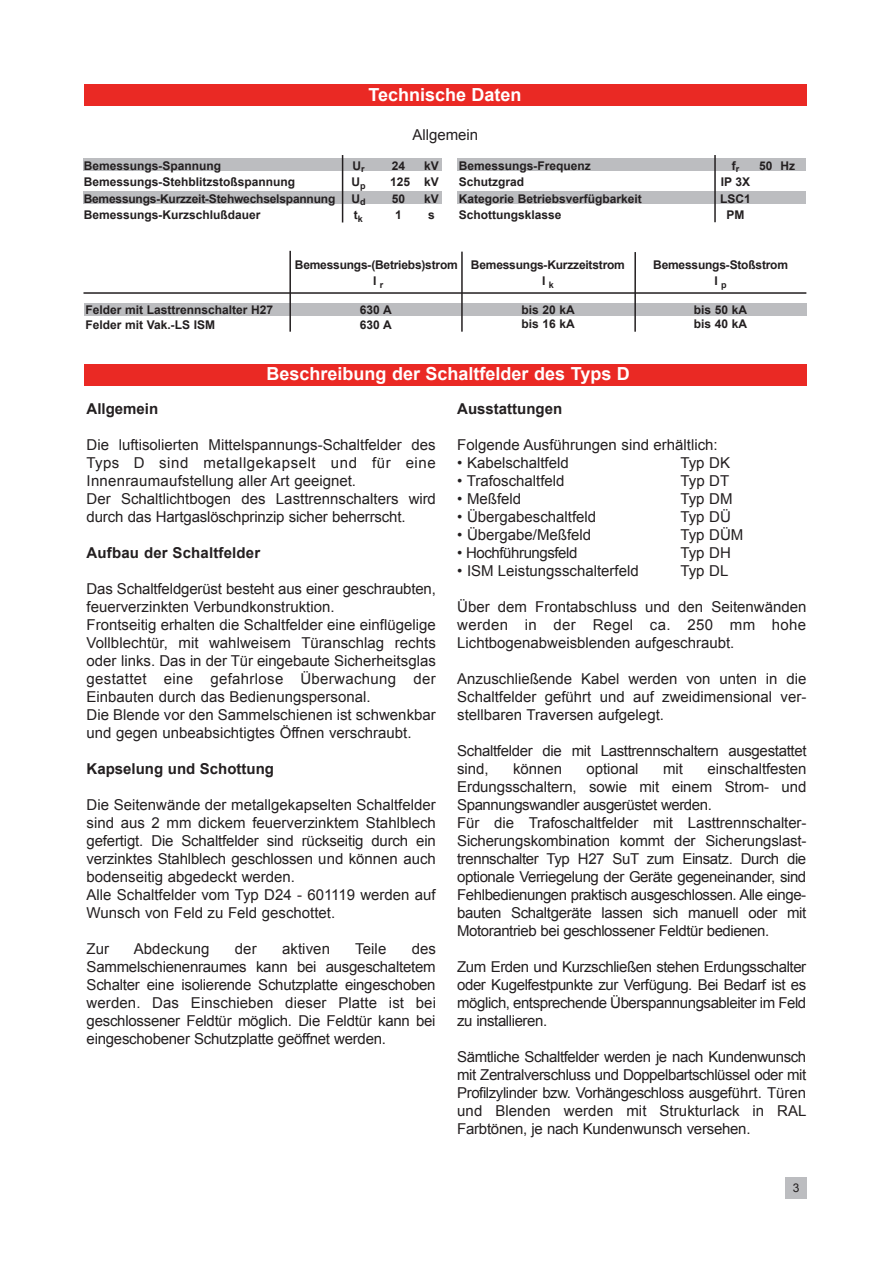
<style>
.page{position:relative;width:893px;height:1263px;background:#fff}
.page>*{position:absolute;margin:0;border:0;box-sizing:border-box;transform-origin:0 0}
.t1{font:700 18px "Arial";color:#fff}
.t2{font:15px/18px "Arial";color:#231f20;text-align:justify}
.t3{font:15px/18px "Arial";letter-spacing:-.03em;color:#231f20}
.t4{font:700 15px "Arial";color:#231f20}
.t5{font:15px/18px "Arial";letter-spacing:-.02em;color:#231f20}
.t6{font:700 12px/16.5px "Arial";color:#231f20}
.t7{font:12px "Arial";color:#231f20}
</style>
<div class="page">
<div style="left:785px;top:1177px;width:21px;height:21px;background:#bcbdc0"></div>
<div style="left:84px;top:364px;width:722px;height:22px;background:#ea2924"></div>
<div style="left:84px;top:84px;width:722px;height:22px;background:#ea2924"></div>
<div style="left:83px;top:158px;width:723px;height:13px;background:#bcbdc0"></div>
<div style="left:83px;top:191px;width:723px;height:13px;background:#bcbdc0"></div>
<hr style="left:342px;top:155px;width:1px;height:67px;background:#231f20">
<hr style="left:714px;top:155px;width:2px;height:67px;background:#231f20">
<div style="left:442px;top:151px;width:15px;height:75px;background:#fff"></div>
<div style="left:84px;top:303px;width:722px;height:13px;background:#bcbdc0"></div>
<hr style="left:289px;top:251px;width:2px;height:81px;background:#231f20">
<hr style="left:83px;top:292px;width:723px;height:2px;background:#231f20">
<hr style="left:461px;top:252px;width:2px;height:80px;background:#231f20">
<hr style="left:634px;top:252px;width:2px;height:80px;background:#231f20">
<p class="t1" style="left:368px;top:84px;width:155px">Technische Daten</p>
<p class="t2" style="left:412px;top:125px;width:67px">Allgemein</p>
<p class="t6" style="left:84px;top:157px;width:253px">Bemessungs-Spannung Bemessungs-Stehblitzstoßspannung Bemessungs-Kurzzeit-Stehwechselspannung Bemessungs-Kurzschlußdauer</p>
<p class="t6" style="left:351px;top:157px;width:16px;text-align:justify">U<sub>r </sub>U<sub>p </sub>U<sub>d </sub>t<sub>k</sub></p>
<p class="t6" style="left:424px;top:157px;width:16px;text-align:center">kV kV kV s</p>
<p class="t6" style="left:459px;top:157px;width:185px">Bemessungs-Frequenz<br>Schutzgrad<br>Kategorie Betriebsverfügbarkeit<br>Schottungsklasse</p>
<p class="t6" style="left:720px;top:157px;width:32px;text-align:center">f<sub>r<br></sub>IP 3X<br>LSC1<br>PM</p>
<p class="t6" style="left:759px;top:157px;width:15px">50</p>
<p class="t6" style="left:392px;top:157px;width:15px">24</p>
<p class="t6" style="left:780px;top:157px;width:16px">Hz</p>
<p class="t6" style="left:390px;top:174px;width:22px">125<br>50<br>1</p>
<p class="t6" style="left:295px;top:256px;width:164px;text-align:center">Bemessungs-(Betriebs)strom<br>I <sub>r</sub></p>
<p class="t6" style="left:471px;top:256px;width:155px;text-align:center">Bemessungs-Kurzzeitstrom<br>I <sub>k</sub></p>
<p class="t6" style="left:653px;top:256px;width:136px;text-align:center">Bemessungs-Stoßstrom<br>I <sub>p</sub></p>
<p class="t6" style="left:86px;top:302px;width:189px;line-height:15px">Felder mit Lasttrennschalter H27<br>Felder mit Vak.-LS ISM</p>
<p class="t6" style="left:360px;top:303px;width:33px;line-height:14.4px">630 A<br>630 A</p>
<p class="t6" style="left:522px;top:302px;width:55px;line-height:14.4px">bis 20 kA bis 16 kA</p>
<p class="t6" style="left:694px;top:303px;width:55px;line-height:14.4px">bis 50 kA bis 40 kA</p>
<p class="t1" style="left:267px;top:364px;width:365px">Beschreibung der Schaltfelder des Typs D</p>
<p class="t4" style="left:87px;top:401px;width:73px">Allgemein</p>
<p class="t2" style="left:87px;top:436px;width:351px;text-align:left">Die luftisolierten Mittelspannungs-Schaltfelder des Typs D sind metallgekapselt und für eine Innenraumaufstellung aller Art geeignet.<br>Der Schaltlichtbogen des Lasttrennschalters wird durch das Hartgaslöschprinzip sicher beherrscht.</p>
<p class="t4" style="left:87px;top:545px;width:175px">Aufbau der Schaltfelder</p>
<p class="t2" style="left:87px;top:580px;width:351px;text-align:left">Das Schaltfeldgerüst besteht aus einer geschraubten, feuerverzinkten Verbundkonstruktion.<br>Frontseitig erhalten die Schaltfelder eine einflügelige Vollblechtür, mit wahlweisem Türanschlag rechts oder links. Das in der Tür eingebaute Sicherheitsglas gestattet eine gefahrlose Überwachung der Einbauten durch das Bedienungspersonal.<br>Die Blende vor den Sammelschienen ist schwenkbar und gegen unbeabsichtigtes Öffnen verschraubt.</p>
<p class="t4" style="left:87px;top:761px;width:189px">Kapselung und Schottung</p>
<p class="t2" style="left:87px;top:796px;width:351px;text-align:left">Die Seitenwände der metallgekapselten Schaltfelder sind aus 2 mm dickem feuerverzinktem Stahlblech gefertigt. Die Schaltfelder sind rückseitig durch ein verzinktes Stahlblech geschlossen und können auch bodenseitig abgedeckt werden.<br>Alle Schaltfelder vom Typ D24 - 601119 werden auf Wunsch von Feld zu Feld geschottet.</p>
<p class="t2" style="left:87px;top:940px;width:24px">Zur</p>
<p class="t2" style="left:134px;top:940px;width:77px">Abdeckung</p>
<p class="t2" style="left:235px;top:940px;width:23px">der</p>
<p class="t2" style="left:282px;top:940px;width:50px">aktiven</p>
<p class="t2" style="left:355px;top:940px;width:33px">Teile</p>
<p class="t2" style="left:87px;top:940px;width:351px;text-indent:325px">des Sammelschienenraumes kann bei ausgeschaltetem Schalter eine isolierende Schutzplatte eingeschoben werden. Das Einschieben dieser Platte ist bei geschlossener Feldtür möglich. Die Feldtür kann bei eingeschobener Schutzplatte geöffnet werden.</p>
<p class="t4" style="left:457px;top:401px;width:106px">Ausstattungen</p>
<p class="t2" style="left:457px;top:436px;width:262px">Folgende Ausführungen sind erhältlich:</p>
<p class="t2" style="left:457px;top:454px;width:113px">• Kabelschaltfeld</p>
<p class="t2" style="left:680px;top:454px;width:51px">Typ DK</p>
<p class="t2" style="left:457px;top:472px;width:109px">• Trafoschaltfeld</p>
<p class="t2" style="left:680px;top:472px;width:50px">Typ DT</p>
<p class="t2" style="left:457px;top:490px;width:66px">• Meßfeld</p>
<p class="t2" style="left:680px;top:490px;width:54px">Typ DM</p>
<p class="t2" style="left:457px;top:508px;width:141px">• Übergabeschaltfeld</p>
<p class="t2" style="left:680px;top:508px;width:52px">Typ DÜ</p>
<p class="t2" style="left:457px;top:526px;width:136px">• Übergabe/Meßfeld</p>
<p class="t2" style="left:680px;top:526px;width:64px">Typ DÜM</p>
<p class="t3" style="left:457px;top:544px;width:122px">• Hochführungsfeld</p>
<p class="t2" style="left:680px;top:544px;width:52px">Typ DH</p>
<p class="t2" style="left:457px;top:562px;width:183px">• ISM Leistungsschalterfeld</p>
<p class="t2" style="left:680px;top:562px;width:49px">Typ DL</p>
<p class="t2" style="left:457px;top:598px;width:351px">Über dem Frontabschluss und den Seitenwänden werden in der Regel ca. 250 mm hohe Lichtbogenabweisblenden aufgeschraubt.</p>
<p class="t2" style="left:457px;top:670px;width:351px">Anzuschließende Kabel werden von unten in die Schaltfelder geführt und auf zweidimensional ver&shy;stellbaren Traversen aufgelegt.</p>
<p class="t5" style="left:457px;top:742px;width:351px">Schaltfelder die mit Lasttrennschaltern ausgestattet sind,</p>
<p class="t3" style="left:457px;top:760px;width:351px;text-indent:250px">einschaltfesten Erdungsschaltern, sowie mit einem Strom- und Spannungswandler ausgerüstet werden.<br>Für die Trafoschaltfelder mit Lasttrennschalter-Sicherungskombination kommt der Sicherungslast&shy;trennschalter Typ H27 SuT zum Einsatz. Durch die optionale Verriegelung der Geräte gegeneinander, sind Fehlbedienungen praktisch ausgeschlossen. Alle einge&shy;bauten Schaltgeräte lassen sich manuell oder mit Motorantrieb bei geschlossener Feldtür bedienen.</p>
<p class="t2" style="left:457px;top:958px;width:351px">Zum Erden und Kurzschließen stehen Erdungsschalter oder Kugelfestpunkte zur Verfügung. Bei Bedarf ist es möglich, entsprechende Überspannungsableiter im Feld zu installieren.</p>
<p class="t2" style="left:457px;top:1048px;width:351px">Sämtliche Schaltfelder werden je nach Kundenwunsch mit Zentralverschluss und Doppelbartschlüssel oder mit Profilzylinder bzw. Vorhängeschloss ausgeführt. Türen und Blenden werden mit Strukturlack in RAL Farbtönen, je nach Kundenwunsch versehen.</p>
<p class="t2" style="left:513px;top:760px;width:50px">können</p>
<p class="t2" style="left:587px;top:760px;width:53px">optional</p>
<p class="t2" style="left:663px;top:760px;width:21px">mit</p>
<p class="t7" style="left:793px;top:1181px;width:8px">3</p>
</div>
